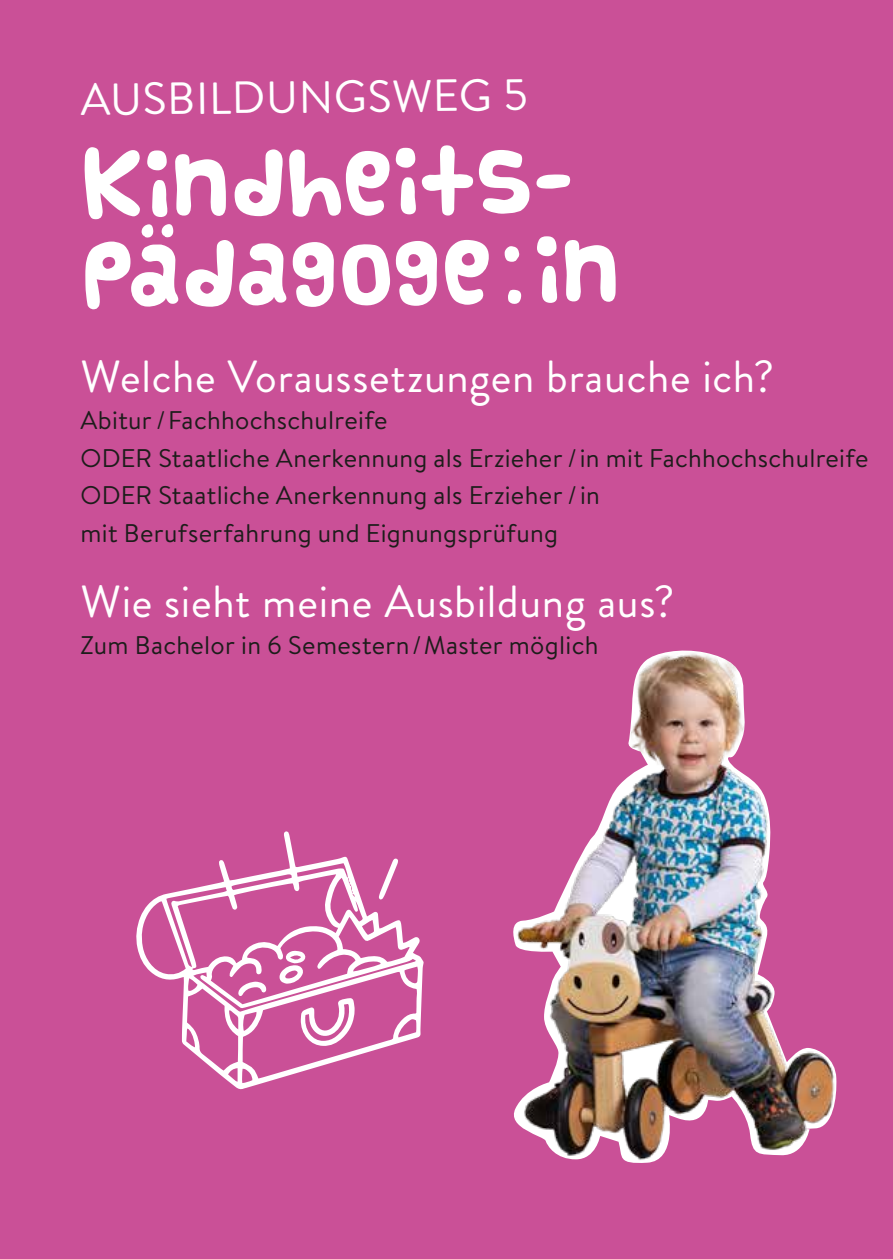
<style>
.page{position:relative;width:893px;height:1259px;background:#ca5097}
.page>*{position:absolute;margin:0;border:0;box-sizing:border-box;transform-origin:0 0}
.t1{font:72px/90px "Funnier";color:#fff}
.t2{font:45px "Brandon Grotesque";letter-spacing:.015em;color:#fff}
.t3{font:25.5px/37.5px "Brandon Text";letter-spacing:.015em;color:#1d1d1b}
</style>
<div class="page">
<img style="left:513px;top:650px;width:324px;height:513px">
<svg style="left:136px;top:831px;width:288px;height:259px"></svg>
<svg style="left:379px;top:858px;width:19px;height:41px"></svg>
<svg style="left:301px;top:998px;width:54px;height:48px"></svg>
<svg style="left:238px;top:981px;width:28px;height:15px"></svg>
<svg style="left:279px;top:950px;width:27px;height:33px"></svg>
<h2 class="t2" style="left:80px;top:70px;width:448px;rotate:-1deg">AUSBILDUNGSWEG 5</h2>
<h1 class="t1" style="left:80px;top:139px;width:540px;rotate:-1deg">Kindheits&shy;padagoge:in</h1>
<h2 class="t2" style="left:80px;top:345px;width:695px">Welche Voraussetzungen brauche ich?</h2>
<p class="t3" style="left:80px;top:401px;width:790px">Abitur /Fachhochschulreife<br>ODER Staatliche Anerkennung als Erzieher /in mit Fachhochschulreife ODER Staatliche Anerkennung als Erzieher /in<br>mit Berufserfahrung und Eignungsprüfung</p>
<h2 class="t2" style="left:80px;top:570px;width:596px">Wie sieht meine Ausbildung aus?</h2>
<p class="t3" style="left:80px;top:626px;width:519px">Zum Bachelor in 6 Semestern/Master möglich</p>
</div>
